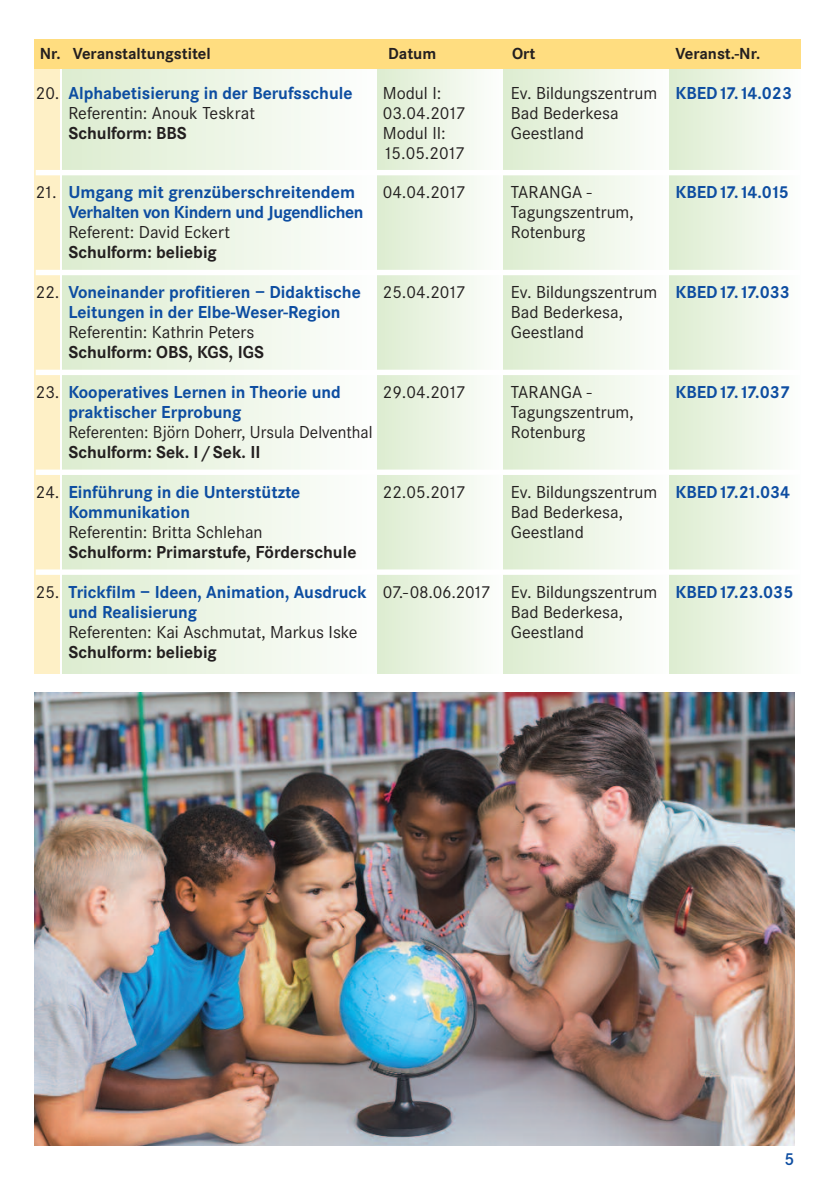
<style>
.page{position:relative;width:840px;height:1191px;background:#fff}
.page>*{position:absolute;margin:0;border:0;box-sizing:border-box;transform-origin:0 0}
.t1{font:18px "Corporate S";color:#231f20}
.t2{font:700 18px/20px "Corporate S";color:#0d4da1}
.t3{font:700 18px "Corporate S";color:#231f20}
.t4{font:18px "Corporate S";color:#231f20;scale:.96 1}
.t5{font:700 18px "Corporate S";letter-spacing:-.02em;color:#0d4da1}
.t6{font:700 18px "Corporate S";letter-spacing:-.04em;color:#0d4da1}
.t7{font:600 18px "Corporate S";color:#0d4da1}
.t8{font:700 16.6px "Corporate S";color:#231f20}
.s1{font-weight:400;color:#231f20}
.s2{font-weight:700;color:#0d4da1}
</style>
<div class="page">
<div style="left:34px;top:40px;width:26px;height:634px;background:#fef0c6"></div>
<div style="left:62px;top:40px;width:315px;height:634px;background:linear-gradient(to right,#dceccf,#fdfefd)"></div>
<div style="left:377px;top:40px;width:126px;height:634px;background:linear-gradient(to right,#ddecd0,#fdfefc)"></div>
<div style="left:503px;top:40px;width:166px;height:634px;background:linear-gradient(to right,#ddecd0,#fdfefc)"></div>
<div style="left:669px;top:40px;width:130px;height:634px;background:linear-gradient(to right,#ddecd0,#fcfefc)"></div>
<div style="left:34px;top:40px;width:765px;height:29px;background:#ffdd80"></div>
<div style="left:36px;top:170px;width:763px;height:5px;background:#fff"></div>
<div style="left:36px;top:270px;width:763px;height:5px;background:#fff"></div>
<div style="left:36px;top:370px;width:763px;height:5px;background:#fff"></div>
<div style="left:36px;top:469px;width:763px;height:6px;background:#fff"></div>
<div style="left:36px;top:569px;width:763px;height:6px;background:#fff"></div>
<img style="left:35px;top:693px;width:759px;height:452px">
<p class="t8" style="left:40px;top:43px;width:172px">Nr. Veranstaltungstitel</p>
<p class="t8" style="left:388px;top:43px;width:50px">Datum</p>
<p class="t8" style="left:511px;top:43px;width:25px">Ort</p>
<p class="t8" style="left:675px;top:43px;width:86px">Veranst.-Nr.</p>
<p class="t2" style="left:36px;top:82px;width:318px"><span class="s1">20.</span> Alphabetisierung in der Berufsschule</p>
<p class="t1" style="left:382px;top:82px;width:60px">Modul I:</p>
<p class="t1" style="left:510px;top:82px;width:282px">Ev. Bildungszentrum <span class="s2">KBED17.14.023</span></p>
<p class="t1" style="left:68px;top:102px;width:188px">Referentin: Anouk Teskrat</p>
<p class="t1" style="left:382px;top:102px;width:85px">03.04.2017</p>
<p class="t1" style="left:510px;top:102px;width:109px">Bad Bederkesa</p>
<p class="t3" style="left:68px;top:122px;width:120px">Schulform: BBS</p>
<p class="t1" style="left:382px;top:122px;width:64px">Modul II:</p>
<p class="t1" style="left:510px;top:122px;width:74px">Geestland</p>
<p class="t1" style="left:382px;top:142px;width:84px">15.05.2017</p>
<p class="t2" style="left:36px;top:182px;width:320px"><span class="s1">21.</span> Umgang mit grenzüberschreitendem</p>
<p class="t1" style="left:382px;top:182px;width:85px">04.04.2017</p>
<p class="t1" style="left:510px;top:182px;width:82px">TARANGA -</p>
<p class="t6" style="left:675px;top:182px;width:115px">KBED17.14.015</p>
<p class="t5" style="left:68px;top:202px;width:296px">Verhalten von Kindern und Jugendlichen</p>
<p class="t1" style="left:510px;top:202px;width:124px">Tagungszentrum,</p>
<p class="t1" style="left:68px;top:222px;width:163px">Referent: David Eckert</p>
<p class="t1" style="left:510px;top:222px;width:76px">Rotenburg</p>
<p class="t3" style="left:68px;top:242px;width:150px">Schulform: beliebig</p>
<p class="t2" style="left:36px;top:282px;width:431px"><span class="s1">22.</span> Voneinander profitieren – Didaktische <span class="s1">25.04.2017</span></p>
<p class="t1" style="left:510px;top:281px;width:280px">Ev. Bildungszentrum <span class="s2">KBED17.17.033</span></p>
<p class="t2" style="left:68px;top:302px;width:273px">Leitungen in der Elbe-Weser-Region</p>
<p class="t1" style="left:510px;top:301px;width:113px">Bad Bederkesa,</p>
<p class="t1" style="left:68px;top:321px;width:187px">Referentin: Kathrin Peters</p>
<p class="t1" style="left:510px;top:321px;width:74px">Geestland</p>
<p class="t3" style="left:68px;top:341px;width:197px">Schulform: OBS, KGS, IGS</p>
<p class="t2" style="left:36px;top:382px;width:306px"><span class="s1">23.</span> Kooperatives Lernen in Theorie und</p>
<p class="t1" style="left:382px;top:381px;width:85px">29.04.2017</p>
<p class="t1" style="left:510px;top:381px;width:82px">TARANGA -</p>
<p class="t2" style="left:675px;top:382px;width:116px">KBED17.17.037</p>
<p class="t2" style="left:68px;top:402px;width:174px">praktischer Erprobung</p>
<p class="t1" style="left:510px;top:401px;width:124px">Tagungszentrum,</p>
<p class="t4" style="left:68px;top:421px;width:318px">Referenten: Björn Doherr, Ursula Delventhal</p>
<p class="t1" style="left:510px;top:421px;width:76px">Rotenburg</p>
<p class="t3" style="left:68px;top:441px;width:193px">Schulform: Sek. I/Sek. II</p>
<p class="t2" style="left:36px;top:482px;width:266px"><span class="s1">24.</span> Einführung in die Unterstützte</p>
<p class="t1" style="left:382px;top:481px;width:85px">22.05.2017</p>
<p class="t1" style="left:510px;top:481px;width:281px">Ev. Bildungszentrum <span class="s2">KBED17.21.034</span></p>
<p class="t2" style="left:68px;top:502px;width:123px">Kommunikation</p>
<p class="t1" style="left:510px;top:501px;width:113px">Bad Bederkesa,</p>
<p class="t1" style="left:68px;top:521px;width:196px">Referentin: Britta Schlehan</p>
<p class="t1" style="left:510px;top:521px;width:74px">Geestland</p>
<p class="t3" style="left:68px;top:541px;width:289px">Schulform: Primarstufe, Förderschule</p>
<p class="t2" style="left:68px;top:582px;width:726px;text-indent:-33px"><span class="s1">25.</span> Trickfilm – Ideen, Animation, Ausdruck <span class="s1">07.-08.06.2017 Ev. Bildungszentrum</span> KBED17.23.035 und Realisierung</p>
<p class="t1" style="left:510px;top:601px;width:113px">Bad Bederkesa,</p>
<p class="t1" style="left:68px;top:621px;width:290px">Referenten: Kai Aschmutat, Markus Iske</p>
<p class="t1" style="left:510px;top:621px;width:74px">Geestland</p>
<p class="t3" style="left:68px;top:641px;width:150px">Schulform: beliebig</p>
<p class="t7" style="left:784px;top:1148px;width:11px">5</p>
</div>
